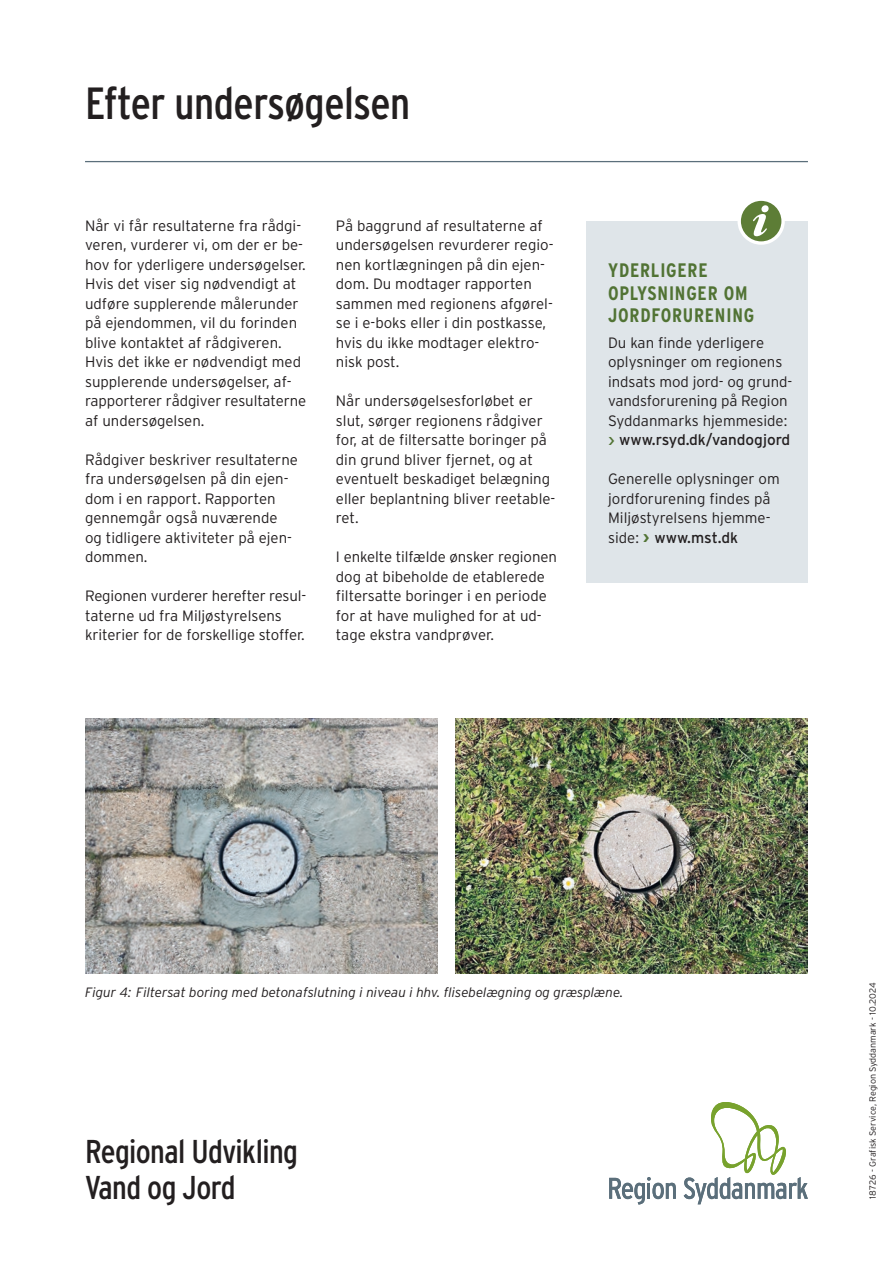
<style>
.page{position:relative;width:893px;height:1263px;background:#fff}
.page>*{position:absolute;margin:0;border:0;box-sizing:border-box;transform-origin:0 0}
.t1{font:45px "Interstate Condensed";letter-spacing:-.01em;color:#231f20}
.t2{font:33px/36px "Interstate Condensed";letter-spacing:-.02em;color:#231f20}
.t3{font:700 19.5px/22.5px "Interstate Condensed";letter-spacing:.04em;color:#517334}
.t4{font:15.3px "Interstate";letter-spacing:-.005em;color:#231f20}
.t5{font:300 15px/19.5px "Interstate";color:#231f20}
.t6{font:italic 300 13.5px "Interstate";color:#231f20}
.t7{font:300 9px "Interstate";letter-spacing:-.01em;color:#231f20}
.s1{color:#517334}
.s2{font-weight:300;font-size:15px}
.s3{font-weight:700;font-size:15px;color:#517334}
</style>
<div class="page">
<hr style="left:85px;top:161px;width:723px;height:1px;background:#5b6f7b">
<div style="left:587px;top:221px;width:221px;height:362px;background:#dfe5e9"></div>
<svg style="left:737px;top:200px;width:48px;height:45px"></svg>
<img style="left:85px;top:719px;width:353px;height:255px">
<img style="left:455px;top:719px;width:353px;height:255px">
<svg style="left:609px;top:1177px;width:67px;height:27px"></svg>
<svg style="left:684px;top:1102px;width:124px;height:102px"></svg>
<h1 class="t1" style="left:85px;top:78px;width:327px">Efter undersøgelsen</h1>
<p class="t5" style="left:85px;top:216px;width:223px">Når vi får resultaterne fra rådgi&shy;veren, vurderer vi, om der er be&shy;hov for yderligere undersøgelser.<br>Hvis det viser sig nødvendigt at udføre supplerende målerunder på ejendommen, vil du forinden blive kontaktet af rådgiveren.<br>Hvis det ikke er nødvendigt med supplerende undersøgelser, af&shy;rapporterer rådgiver resultaterne af undersøgelsen.</p>
<p class="t5" style="left:85px;top:450px;width:214px">Rådgiver beskriver resultaterne</p>
<p class="t5" style="left:85px;top:489px;width:194px">dom i en rapport. Rapporten gennemgår også nuværende</p>
<p class="t5" style="left:85px;top:547px;width:64px">dommen.</p>
<p class="t5" style="left:85px;top:469px;width:205px">fra undersøgelsen på din ejen-</p>
<p class="t5" style="left:85px;top:528px;width:208px">og tidligere aktiviteter på ejen-</p>
<p class="t5" style="left:85px;top:586px;width:223px">Regionen vurderer herefter resul-</p>
<p class="t5" style="left:85px;top:606px;width:221px">taterne ud fra Miljøstyrelsens kriterier for de forskellige stoffer.</p>
<p class="t5" style="left:336px;top:216px;width:208px">På baggrund af resultaterne af</p>
<p class="t5" style="left:336px;top:235px;width:219px">undersøgelsen revurderer regio&shy;nen kortlægningen på din ejen-</p>
<p class="t5" style="left:336px;top:294px;width:218px">sammen med regionens afgørel-</p>
<p class="t5" style="left:336px;top:333px;width:205px">hvis du ikke modtager elektro-</p>
<p class="t5" style="left:336px;top:274px;width:197px">dom. Du modtager rapporten</p>
<p class="t5" style="left:336px;top:313px;width:212px">se i e-boks eller i din postkasse,</p>
<p class="t5" style="left:336px;top:352px;width:65px">nisk post.</p>
<p class="t5" style="left:336px;top:391px;width:216px">Når undersøgelsesforløbet er slut, sørger regionens rådgiver for, at de filtersatte boringer på din grund bliver fjernet, og at eventuelt beskadiget belægning</p>
<p class="t5" style="left:336px;top:508px;width:24px">ret.</p>
<p class="t5" style="left:336px;top:547px;width:222px">I enkelte tilfælde ønsker regionen dog at bibeholde de etablerede filtersatte boringer i en periode</p>
<p class="t5" style="left:336px;top:625px;width:160px">tage ekstra vandprøver.</p>
<p class="t5" style="left:336px;top:489px;width:221px">eller beplantning bliver reetable-</p>
<p class="t5" style="left:336px;top:606px;width:207px">for at have mulighed for at ud-</p>
<h2 class="t3" style="left:608px;top:259px;width:148px">YDERLIGERE<br>OPLYSNINGER OM<br>JORDFORURENING</h2>
<p class="t5" style="left:608px;top:333px;width:176px">Du kan finde yderligere oplysninger om regionens</p>
<p class="t5" style="left:608px;top:391px;width:181px">vandsforurening på Region<br>Syddanmarks hjemmeside:</p>
<p class="t4" style="left:608px;top:431px;width:184px"><span class="s1">›</span> www.rsyd.dk/vandogjord</p>
<p class="t5" style="left:608px;top:469px;width:173px">Generelle oplysninger om jordforurening findes på</p>
<p class="t4" style="left:608px;top:529px;width:132px"><span class="s2">side:</span> <span class="s3">›</span> www.mst.dk</p>
<p class="t5" style="left:608px;top:372px;width:186px">indsats mod jord- og grund-</p>
<p class="t5" style="left:608px;top:508px;width:164px">Miljøstyrelsens hjemme-</p>
<p class="t6" style="left:85px;top:985px;width:540px">Figur 4: Filtersat boring med betonafslutning i niveau i hhv. flisebelægning og græsplæne.</p>
<p class="t7" style="left:868px;top:1199px;width:218px;rotate:-90deg">18726 - Grafisk Service, Region Syddanmark - 10.2024</p>
<h2 class="t2" style="left:85px;top:1133px;width:214px">Regional Udvikling<br>Vand og Jord</h2>
</div>
